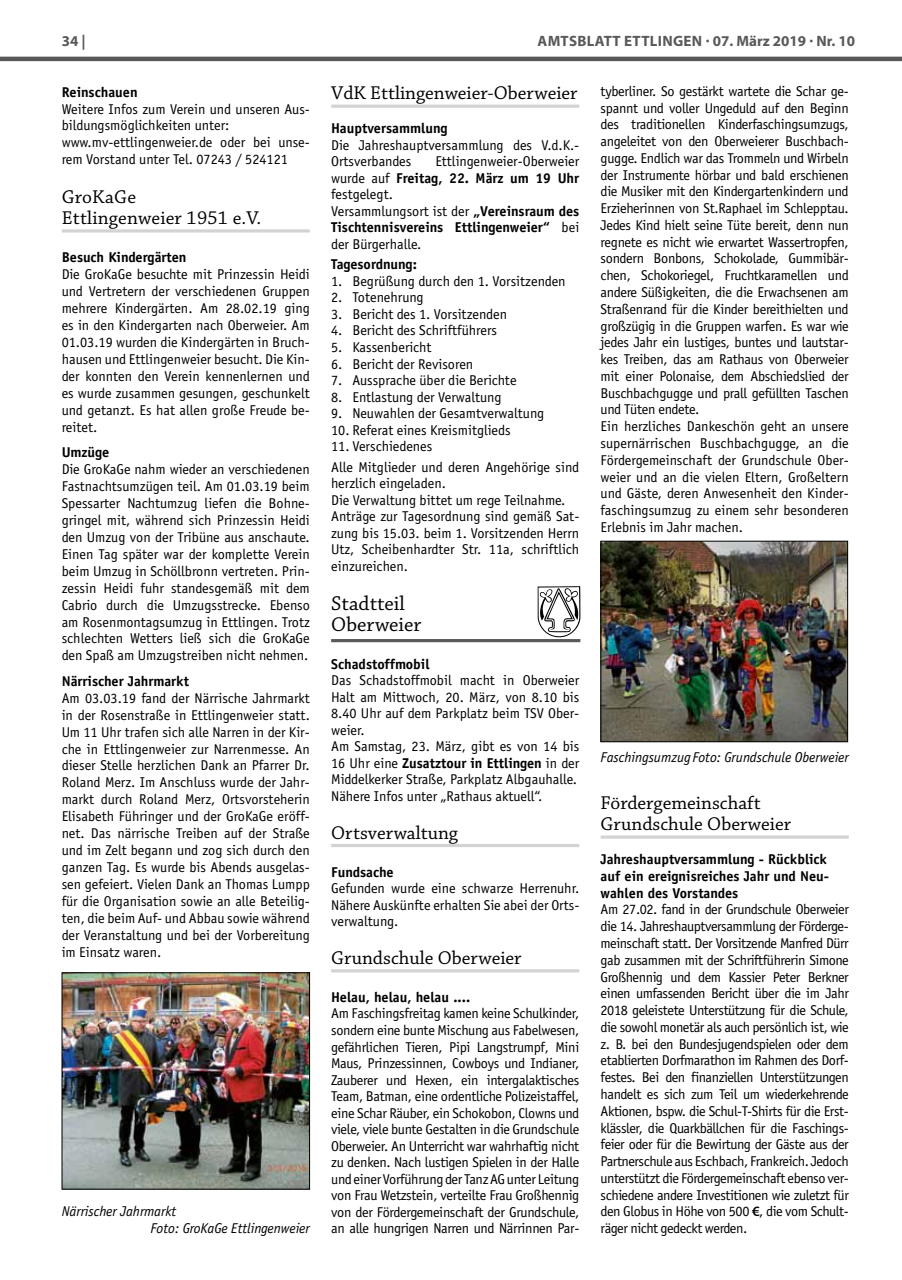
<style>
.page{position:relative;width:902px;height:1280px;background:#fff}
.page>*{position:absolute;margin:0;border:0;box-sizing:border-box;transform-origin:0 0}
.t1{font:21px/21px "Chaparral Pro";color:#000}
.t2{font:19.5px/21.5px "Chaparral Pro";color:#000}
.t3{font:700 15px "Myriad Pro";letter-spacing:.02em;color:#58595b}
.t4{font:14.25px/16.8px "Officina Sans";letter-spacing:-.02em;color:#000;text-align:justify}
.t5{font:14.25px/16.5px "Officina Sans";color:#000}
.t6{font:700 14.25px/16.8px "Officina Sans";color:#000}
.t7{font:italic 14.25px/17px "Officina Sans";color:#000}
.s1{font-weight:700}
.s2{font-family:"Myriad Pro";font-weight:600}
</style>
<div class="page">
<hr style="left:0;top:57px;width:901px;height:4px;background:#58595b">
<hr style="left:62px;top:229px;width:248px;height:4px;background:#dbdddd">
<img style="left:64px;top:974px;width:244px;height:213px">
<div style="left:62px;top:972px;width:248px;height:217px;border:1px solid #000"></div>
<hr style="left:331px;top:105px;width:248px;height:3px;background:#d1d3d4">
<hr style="left:331px;top:844px;width:248px;height:3px;background:#d1d3d4">
<hr style="left:331px;top:969px;width:248px;height:3px;background:#d1d3d4">
<svg style="left:537px;top:586px;width:43px;height:52px"></svg>
<hr style="left:331px;top:639px;width:249px;height:3px;background:#58595b">
<svg style="left:600px;top:835px;width:248px;height:4px"></svg>
<img style="left:602px;top:543px;width:243px;height:197px">
<div style="left:600px;top:541px;width:247px;height:201px;border:1px solid #000"></div>
<p class="t3" style="left:62px;top:31px;width:25px">34 |</p>
<p class="t3" style="left:537px;top:31px;width:319px">AMTSBLATT ETTLINGEN · 07. MÄRZ 2019 · NR. 10</p>
<p class="t6" style="left:62px;top:83px;width:78px">Reinschauen</p>
<p class="t5" style="left:62px;top:100px;width:250px;line-height:17px">Weitere Infos zum Verein und unseren Aus&shy;bildungsmöglichkeiten unter: www.mv-ettlingenweier.de oder bei unse&shy;rem Vorstand unter Tel. 07243 / 524121</p>
<h2 class="t2" style="left:62px;top:187px;width:201px">GroKaGe<br>Ettlingenweier 1951 e.V.</h2>
<p class="t6" style="left:62px;top:249px;width:126px">Besuch Kindergärten</p>
<p class="t4" style="left:62px;top:266px;width:250px">Die GroKaGe besuchte mit Prinzessin Heidi und Vertretern der verschiedenen Gruppen mehrere Kindergärten. Am 28.02.19 ging es in den Kindergarten nach Oberweier. Am 01.03.19 wurden die Kindergärten in Bruch&shy;hausen und Ettlingenweier besucht. Die Kin&shy;der konnten den Verein kennenlernen und es wurde zusammen gesungen, geschunkelt und getanzt. Es hat allen große Freude be&shy;reitet.</p>
<p class="t6" style="left:62px;top:444px;width:49px">Umzüge</p>
<p class="t4" style="left:62px;top:461px;width:250px">Die GroKaGe nahm wieder an verschiedenen Fastnachtsumzügen teil. Am 01.03.19 beim Spessarter Nachtumzug liefen die Bohne&shy;gringel mit, während sich Prinzessin Heidi den Umzug von der Tribüne aus anschaute.<br>Einen Tag später war der komplette Verein beim Umzug in Schöllbronn vertreten. Prin&shy;zessin Heidi fuhr standesgemäß mit dem Cabrio durch die Umzugsstrecke. Ebenso am Rosenmontagsumzug in Ettlingen. Trotz schlechten Wetters ließ sich die GroKaGe den Spaß am Umzugstreiben nicht nehmen.</p>
<p class="t6" style="left:62px;top:672px;width:129px">Närrischer Jahrmarkt</p>
<p class="t4" style="left:62px;top:689px;width:250px">Am 03.03.19 fand der Närrische Jahrmarkt in der Rosenstraße in Ettlingenweier statt.<br>Um 11 Uhr trafen sich alle Narren in der Kir&shy;che in Ettlingenweier zur Narrenmesse. An dieser Stelle herzlichen Dank an Pfarrer Dr.<br>Roland Merz. Im Anschluss wurde der Jahr&shy;markt durch Roland Merz, Ortsvorsteherin Elisabeth Führinger und der GroKaGe eröff&shy;net. Das närrische Treiben auf der Straße und im Zelt begann und zog sich durch den ganzen Tag. Es wurde bis Abends ausgelas&shy;sen gefeiert. Vielen Dank an Thomas Lumpp für die Organisation sowie an alle Beteilig&shy;ten, die beim Auf- und Abbau sowie während der Veranstaltung und bei der Vorbereitung im Einsatz waren.</p>
<p class="t4" style="left:600px;top:83px;width:250px;text-align:left">tyberliner. So gestärkt wartete die Schar ge&shy;spannt und voller Ungeduld auf den Beginn des traditionellen Kinderfaschingsumzugs, angeleitet von den Oberweierer Buschbach&shy;gugge. Endlich war das Trommeln und Wirbeln der Instrumente hörbar und bald erschienen die Musiker mit den Kindergartenkindern und Erzieherinnen von St.Raphael im Schlepptau.<br>Jedes Kind hielt seine Tüte bereit, denn nun regnete es nicht wie erwartet Wassertropfen, sondern Bonbons, Schokolade, Gummibär&shy;chen, Schokoriegel, Fruchtkaramellen und andere Süßigkeiten, die die Erwachsenen am Straßenrand für die Kinder bereithielten und großzügig in die Gruppen warfen. Es war wie jedes Jahr ein lustiges, buntes und lautstar&shy;kes Treiben, das am Rathaus von Oberweier mit einer Polonaise, dem Abschiedslied der Buschbachgugge und prall gefüllten Taschen und Tüten endete.<br>Ein herzliches Dankeschön geht an unsere supernärrischen Buschbachgugge, an die Fördergemeinschaft der Grundschule Ober&shy;weier und an die vielen Eltern, Großeltern und Gäste, deren Anwesenheit den Kinder&shy;faschingsumzug zu einem sehr besonderen Erlebnis im Jahr machen.</p>
<h2 class="t2" style="left:331px;top:83px;width:248px">VdK Ettlingenweier-Oberweier</h2>
<p class="t6" style="left:331px;top:120px;width:118px">Hauptversammlung</p>
<p class="t5" style="left:331px;top:136px;width:250px">Die Jahreshauptversammlung des V.d.K.-<br>Ortsverbandes</p>
<p class="t5" style="left:331px;top:153px;width:250px;text-indent:104px">Ettlingenweier-Oberweier wurde auf <span class="s1">Freitag, 22. März um 19 Uhr </span>festgelegt.<br>Versammlungsort ist der <span class="s1">„Vereinsraum des<br>Tischtennisvereins Ettlingenweier“</span> bei der Bürgerhalle.</p>
<p class="t6" style="left:331px;top:256px;width:87px">Tagesordnung:</p>
<p class="t5" style="left:331px;top:273px;width:236px">1. Begrüßung durch den 1. Vorsitzenden</p>
<p class="t5" style="left:331px;top:289px;width:94px">2. Totenehrung</p>
<p class="t5" style="left:331px;top:306px;width:177px">3. Bericht des 1. Vorsitzenden</p>
<p class="t5" style="left:331px;top:322px;width:167px">4. Bericht des Schriftführers</p>
<p class="t5" style="left:331px;top:339px;width:102px">5. Kassenbericht</p>
<p class="t5" style="left:331px;top:355px;width:144px">6. Bericht der Revisoren</p>
<p class="t5" style="left:331px;top:372px;width:187px">7. Aussprache über die Berichte</p>
<p class="t5" style="left:331px;top:388px;width:172px">8. Entlastung der Verwaltung</p>
<p class="t5" style="left:331px;top:405px;width:215px">9. Neuwahlen der Gesamtverwaltung</p>
<p class="t5" style="left:331px;top:421px;width:181px">10. Referat eines Kreismitglieds</p>
<p class="t5" style="left:331px;top:436px;width:250px;line-height:20.7px">11. Verschiedenes<br>Alle Mitglieder und deren Angehörige sind</p>
<p class="t5" style="left:331px;top:475px;width:250px">herzlich eingeladen.<br>Die Verwaltung bittet um rege Teilnahme.<br>Anträge zur Tagesordnung sind gemäß Sat&shy;zung bis 15.03. beim 1. Vorsitzenden Herrn Utz, Scheibenhardter Str. 11a, schriftlich einzureichen.</p>
<h1 class="t1" style="left:331px;top:594px;width:92px">Stadtteil<br>Oberweier</h1>
<p class="t6" style="left:331px;top:655px;width:100px">Schadstoffmobil</p>
<p class="t5" style="left:331px;top:672px;width:250px">Das Schadstoffmobil macht in Oberweier Halt am Mittwoch, 20. März, von 8.10 bis 8.40 Uhr auf dem Parkplatz beim TSV Ober&shy;weier.<br>Am Samstag, 23. März, gibt es von 14 bis 16 Uhr eine <span class="s1">Zusatztour in Ettlingen</span> in der Middelkerker Straße, Parkplatz Albgauhalle.<br>Nähere Infos unter „Rathaus aktuell“.</p>
<h2 class="t2" style="left:331px;top:823px;width:128px">Ortsverwaltung</h2>
<p class="t6" style="left:331px;top:863px;width:64px">Fundsache</p>
<p class="t4" style="left:331px;top:880px;width:250px">Gefunden wurde eine schwarze Herrenuhr.<br>Nähere Auskünfte erhalten Sie abei der Orts&shy;verwaltung.</p>
<h2 class="t2" style="left:331px;top:948px;width:192px">Grundschule Oberweier</h2>
<p class="t6" style="left:331px;top:988px;width:141px">Helau, helau, helau ....</p>
<p class="t4" style="left:331px;top:1005px;width:250px">Am Faschingsfreitag kamen keine Schulkinder, sondern eine bunte Mischung aus Fabelwesen, gefährlichen Tieren, Pipi Langstrumpf, Mini Maus, Prinzessinnen, Cowboys und Indianer, Zauberer und Hexen, ein intergalaktisches Team, Batman, eine ordentliche Polizeistaffel, eine Schar Räuber, ein Schokobon, Clowns und viele, viele bunte Gestalten in die Grundschule Oberweier. An Unterricht war wahrhaftig nicht zu denken. Nach lustigen Spielen in der Halle und einer Vorführung der Tanz AG unter Leitung von Frau Wetzstein, verteilte Frau Großhennig von der Fördergemeinschaft der Grundschule, an alle hungrigen Narren und Närrinnen Par-</p>
<p class="t7" style="left:600px;top:749px;width:250px">FaschingsumzugFoto: Grundschule Oberweier</p>
<h2 class="t2" style="left:600px;top:793px;width:192px">Fördergemeinschaft<br>Grundschule Oberweier</h2>
<p class="t6" style="left:600px;top:851px;width:230px">Jahreshauptversammlung - Rückblick auf ein ereignisreiches Jahr und Neu&shy;wahlen des Vorstandes</p>
<p class="t4" style="left:600px;top:901px;width:250px">Am 27.02. fand in der Grundschule Oberweier die 14. Jahreshauptversammlung der Förderge&shy;meinschaft statt. Der Vorsitzende Manfred Dürr gab zusammen mit der Schriftführerin Simone Großhennig und dem Kassier Peter Berkner einen umfassenden Bericht über die im Jahr 2018 geleistete Unterstützung für die Schule, die sowohl monetär als auch persönlich ist, wie z. B. bei den Bundesjugendspielen oder dem etablierten Dorfmarathon im Rahmen des Dorf&shy;festes. Bei den finanziellen Unterstützungen handelt es sich zum Teil um wiederkehrende Aktionen, bspw. die Schul-T-Shirts für die Erst&shy;klässler, die Quarkbällchen für die Faschings&shy;feier oder für die Bewirtung der Gäste aus der Partnerschule aus Eschbach, Frankreich. Jedoch unterstützt die Fördergemeinschaft ebenso ver&shy;schiedene andere Investitionen wie zuletzt für den Globus in Höhe von 500 <span class="s2">€</span>, die vom Schult&shy;räger nicht gedeckt werden.</p>
<p class="t7" style="left:150px;top:1203px;width:161px;text-indent:-89px">Närrischer Jahrmarkt<br>Foto: GroKaGe Ettlingenweier</p>
</div>
